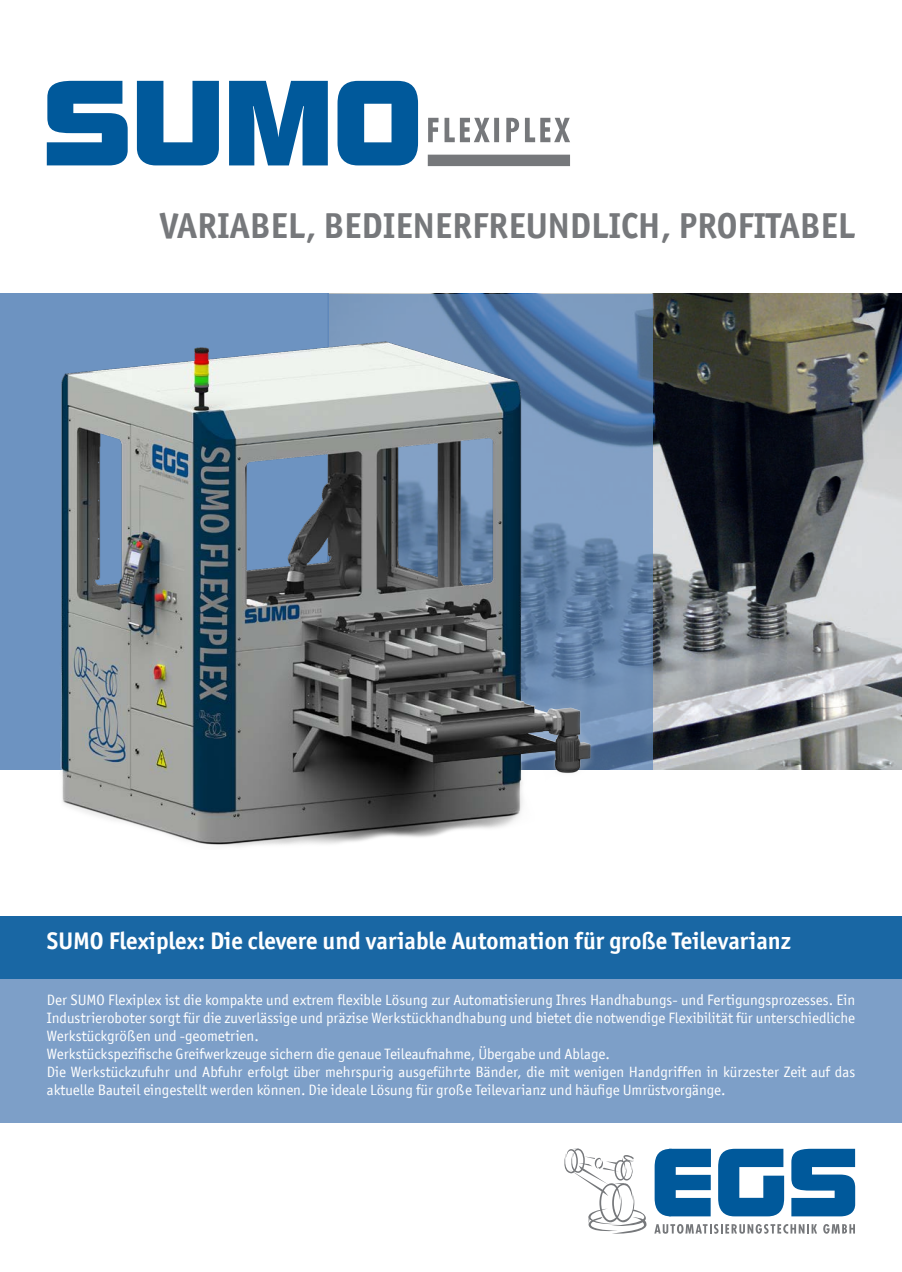
<style>
.page{position:relative;width:902px;height:1272px;background:#fff}
.page>*{position:absolute;margin:0;border:0;box-sizing:border-box;transform-origin:0 0}
.t1{font:700 36px "Officina San ITC";color:#76787b}
.t2{font:700 24px "Officina San ITC";color:#fff}
.t3{font:15px/18px "Officina San ITC";color:#fff;text-align:justify}
</style>
<div class="page">
<div style="left:0;top:914px;width:901px;height:209px;background:#7d9fc8"></div>
<div style="left:0;top:914px;width:901px;height:65px;background:#1967a4"></div>
<svg style="left:718px;top:1148px;width:66px;height:68px"></svg>
<svg style="left:791px;top:1148px;width:64px;height:68px;background:#3179ae"></svg>
<svg style="left:654px;top:1148px;width:56px;height:68px;background:#2f78ad"></svg>
<svg style="left:564px;top:1148px;width:82px;height:85px"></svg>
<svg style="left:654px;top:1224px;width:163px;height:9px"></svg>
<svg style="left:823px;top:1224px;width:31px;height:9px"></svg>
<img style="left:328px;top:293px;width:573px;height:477px">
<div style="left:0;top:293px;width:328px;height:621px;background:#6d93c1"></div>
<svg style="left:328px;top:294px;width:325px;height:476px;background:#6989b1"></svg>
<div style="left:0;top:770px;width:901px;height:145px;background:#fff"></div>
<img style="left:60px;top:335px;width:541px;height:512px">
<svg style="left:428px;top:118px;width:142px;height:24px"></svg>
<div style="left:428px;top:155px;width:142px;height:11px;background:#76787b"></div>
<svg style="left:47px;top:81px;width:81px;height:84px"></svg>
<svg style="left:137px;top:81px;width:82px;height:84px"></svg>
<svg style="left:229px;top:81px;width:99px;height:84px"></svg>
<svg style="left:337px;top:81px;width:81px;height:84px"></svg>
<p class="t1" style="left:160px;top:203px;width:697px">VARIABEL, BEDIENERFREUNDLICH, PROFITABEL</p>
<p class="t2" style="left:47px;top:925px;width:745px">SUMO Flexiplex: Die clevere und variable Automation für große Teilevarianz</p>
<p class="t3" style="left:47px;top:991px;width:809px">Der SUMO Flexiplex ist die kompakte und extrem flexible Lösung zur Automatisierung Ihres Handhabungs- und Fertigungsprozesses. Ein Industrieroboter sorgt für die zuverlässige und präzise Werkstückhandhabung und bietet die notwendige Flexibilität für unterschiedliche Werkstückgrößen und -geometrien.</p>
<p class="t3" style="left:47px;top:1045px;width:564px">Werkstückspezifische Greifwerkzeuge sichern die genaue Teileaufnahme, Übergabe und Ablage.</p>
<p class="t3" style="left:47px;top:1063px;width:809px">Die Werkstückzufuhr und Abfuhr erfolgt über mehrspurig ausgeführte Bänder, die mit wenigen Handgriffen in kürzester Zeit auf das aktuelle Bauteil eingestellt werden können. Die ideale Lösung für große Teilevarianz und häufige Umrüstvorgänge.</p>
</div>
